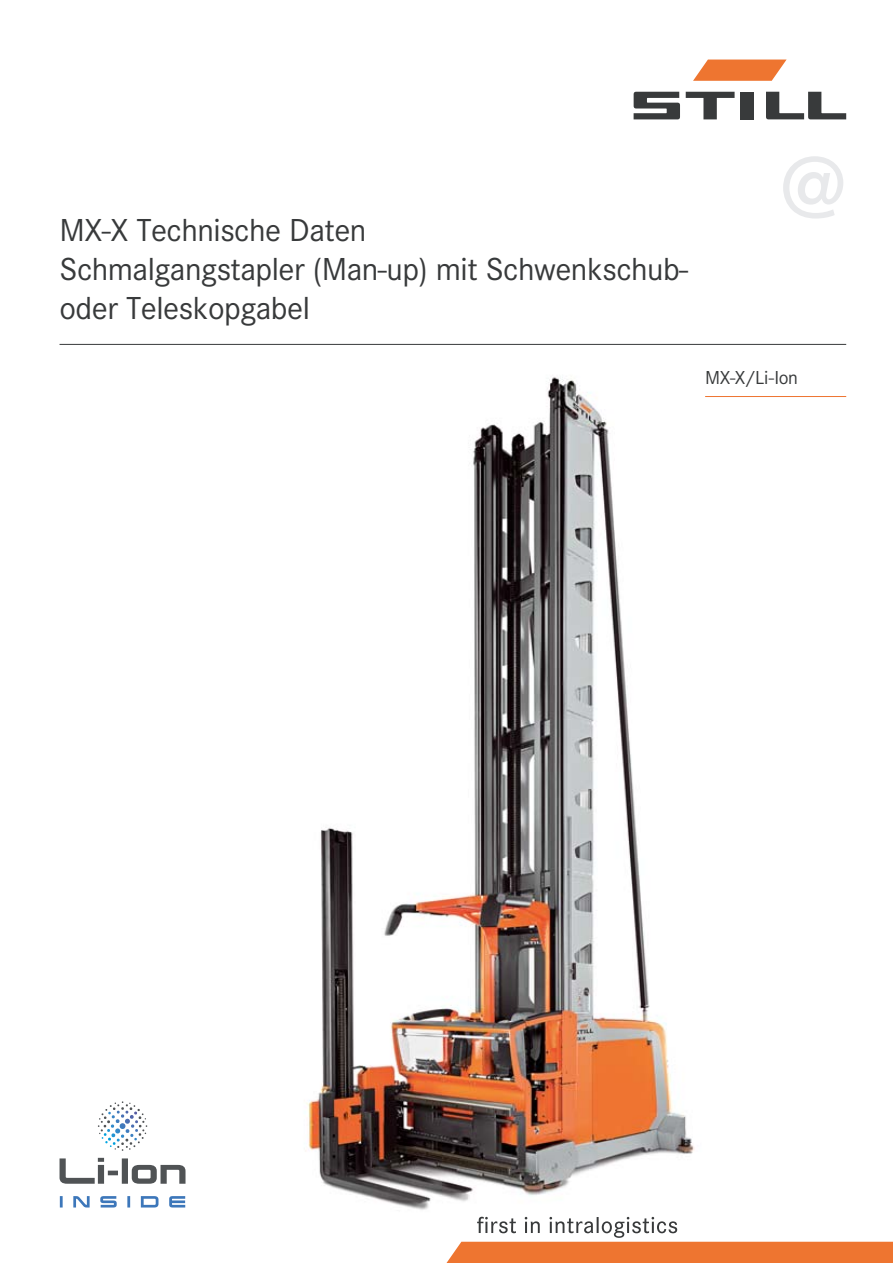
<style>
.page{position:relative;width:893px;height:1263px;background:#fff}
.page>*{position:absolute;margin:0;border:0;box-sizing:border-box;transform-origin:0 0}
.t1{font:600 90px "Corporate S";color:#e8e9eb}
.t2{font:33px/39px "Corporate S";letter-spacing:-.015em;color:#383a3b}
.t3{font:19.5px "Corporate S";letter-spacing:-.02em;color:#383a3b}
</style>
<div class="page">
<img style="left:201px;top:343px;width:589px;height:874px">
<svg style="left:686px;top:92px;width:49px;height:27px"></svg>
<div style="left:740px;top:92px;width:14px;height:27px;background:#383a3b"></div>
<svg style="left:634px;top:92px;width:46px;height:27px"></svg>
<svg style="left:766px;top:92px;width:80px;height:27px"></svg>
<svg style="left:693px;top:60px;width:94px;height:21px"></svg>
<svg style="left:446px;top:1217px;width:447px;height:46px"></svg>
<hr style="left:705px;top:396px;width:141px;height:1px;background:#ee7530">
<svg style="left:98px;top:1101px;width:49px;height:50px"></svg>
<svg style="left:60px;top:1158px;width:126px;height:26px"></svg>
<svg style="left:60px;top:1196px;width:125px;height:11px"></svg>
<hr style="left:60px;top:344px;width:786px;height:1px;background:#383a3b">
<p class="t2" style="left:60px;top:212px;width:630px">MX-X Technische Daten<br>Schmalgangstapler (Man-up) mit Schwenkschub&shy;oder Teleskopgabel</p>
<h1 class="t1" style="left:780px;top:152px;width:67px">@</h1>
<p class="t3" style="left:705px;top:370px;width:94px">MX-X/Li-Ion</p>
</div>
